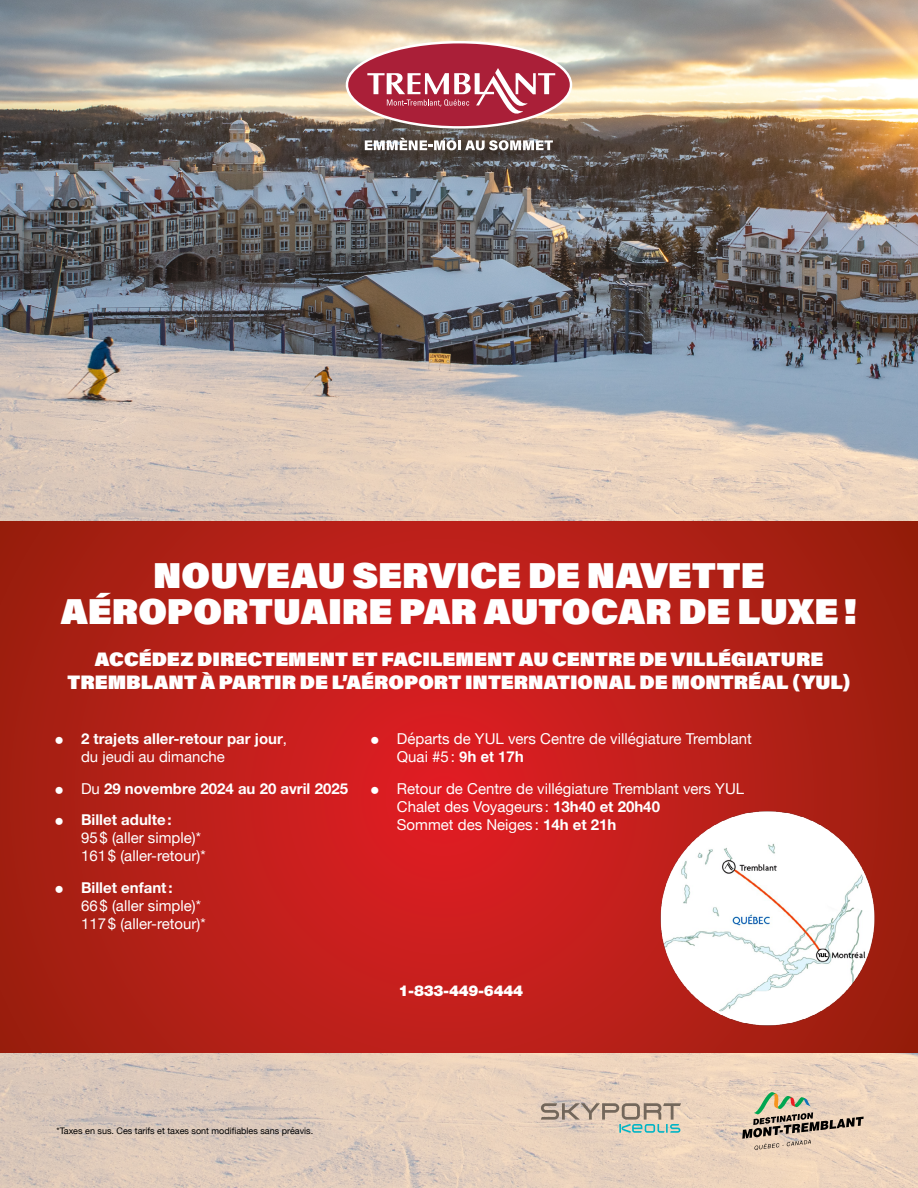
<style>
.page{position:relative;width:918px;height:1188px;background:#fff}
.page>*{position:absolute;margin:0;border:0;box-sizing:border-box;transform-origin:0 0}
.t1{font:900 36px/36px "Acumin Pro";color:#fff;text-align:center}
.t2{font:900 19.5px/22.5px "Acumin Pro";color:#fff;text-align:center}
.t3{font:15px/18px "Helvetica Neue";color:#fff}
.t4{font:700 15px/31.5px "Helvetica Neue LT Std";color:#fff}
.t5{font:900 15px "Helvetica Neue LT Std";letter-spacing:-.02em;color:#fff}
.t6{font:9px "Helvetica Neue";color:#000}
.s1{font-family:"Helvetica Neue";font-weight:400}
.s2{font-family:"Helvetica";font-weight:700}
.s3{font-weight:700}
</style>
<div class="page">
<img style="left:0;top:0;width:918px;height:521px">
<img style="left:0;top:1053px;width:918px;height:135px">
<svg style="left:541px;top:1103px;width:140px;height:30px;background:#c1b8a8"></svg>
<svg style="left:742px;top:1092px;width:122px;height:58px;background:#c5b49f"></svg>
<svg style="left:0;top:521px;width:918px;height:532px;background:#ba1f19"></svg>
<img style="left:646px;top:797px;width:272px;height:242px">
<svg style="left:346px;top:41px;width:226px;height:88px;background:#b74559"></svg>
<svg style="left:367px;top:68px;width:188px;height:50px"></svg>
<svg style="left:365px;top:138px;width:188px;height:12px"></svg>
<h1 class="t1" style="left:61px;top:555px;width:798px">NOUVEAU SERVICE DE NAVETTE<br>AÉROPORTUAIRE PAR AUTOCAR DE LUXE!</h1>
<h2 class="t2" style="left:68px;top:647px;width:784px">ACCÉDEZ DIRECTEMENT ET FACILEMENT AU CENTRE DE VILLÉGIATURE<br>TREMBLANT À PARTIR DE L’AÉROPORT INTERNATIONAL DE MONTRÉAL (YUL)</h2>
<p class="t4" style="left:54px;top:723px;width:235px">⚫ 2 trajets aller-retour par jour<span class="s1">,</span></p>
<p class="t3" style="left:81px;top:749px;width:145px">du jeudi au dimanche</p>
<p class="t4" style="left:54px;top:773px;width:296px">⚫ <span class="s1">Du</span> 29 novembre 2024 au 20 avril 2025 ⚫ Billet adulte:</p>
<p class="t3" style="left:81px;top:830px;width:126px">95$ (aller simple)*<br>161$ (aller-retour)*</p>
<p class="t4" style="left:54px;top:872px;width:120px">⚫ Billet enfant:</p>
<p class="t3" style="left:81px;top:898px;width:126px">66$ (aller simple)*<br>117$ (aller-retour)*</p>
<p class="t3" style="left:397px;top:731px;width:357px;text-indent:-27px">⚫ Départs de YUL vers Centre de villégiature Tremblant<br>Quai #5: <span class="s2">9h et 17h</span></p>
<p class="t3" style="left:397px;top:781px;width:349px;text-indent:-27px">⚫ Retour de Centre de villégiature Tremblant vers YUL<br>Chalet des Voyageurs : <span class="s3">13h40 et 20h40<br></span>Sommet des Neiges: <span class="s3">14h et 21h</span></p>
<p class="t5" style="left:399px;top:981px;width:126px">1-833-449-6444</p>
<p class="t6" style="left:57px;top:1124px;width:258px">*Taxes en sus. Ces tarifs et taxes sont modifiables sans préavis.</p>
</div>
